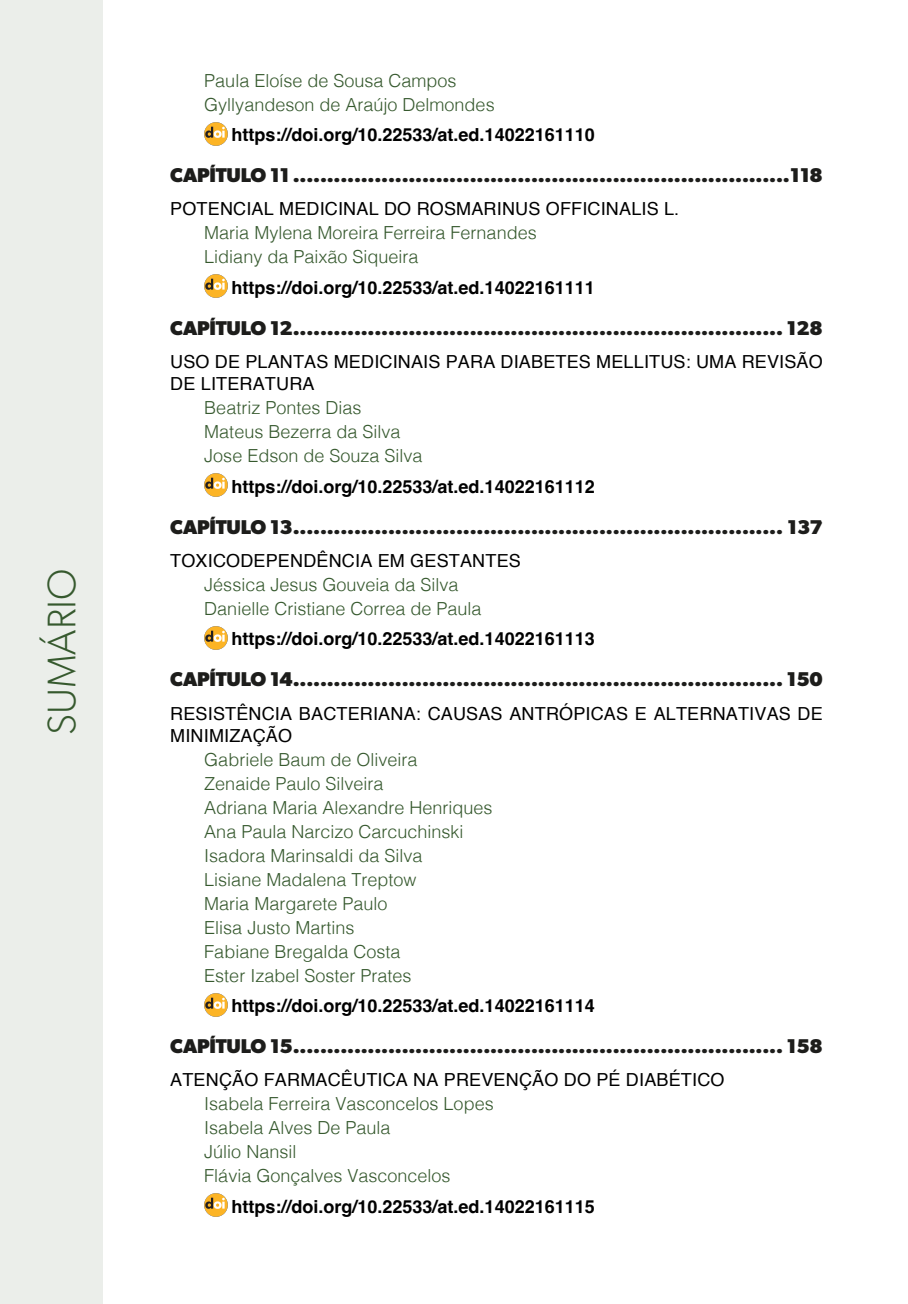
<style>
.page{position:relative;width:908px;height:1304px;background:#fff}
.page>*{position:absolute;margin:0;border:0;box-sizing:border-box;transform-origin:0 0}
.t1{font:300 40px "Gibson";color:#36592e}
.t2{font:700 20px "Gibson";letter-spacing:-.01em;color:#1d1d1b}
.t3{font:300 18px/24px "Helvetica";color:#36592e}
.t4{font:700 18px "Helvetica";color:#000}
.t5{font:18px/22px "Helvetica";letter-spacing:.01em;color:#000}
</style>
<div class="page">
<div style="left:0;top:0;width:103px;height:1304px;background:#ebeeea"></div>
<img style="left:204px;top:122px;width:23px;height:23px">
<img style="left:204px;top:275px;width:23px;height:23px">
<img style="left:204px;top:474px;width:23px;height:23px">
<img style="left:204px;top:626px;width:23px;height:23px">
<img style="left:204px;top:993px;width:23px;height:23px">
<img style="left:204px;top:1194px;width:23px;height:23px">
<h1 class="t1" style="left:37px;top:735px;width:167px;rotate:-90deg">SUMÁRIO</h1>
<p class="t3" style="left:204px;top:67px;width:292px">Paula Eloíse de Sousa Campos<br>Gyllyandeson de Araújo Delmondes</p>
<p class="t4" style="left:231px;top:124px;width:365px">https://doi.org/10.22533/at.ed.14022161110</p>
<p class="t2" style="left:170px;top:163px;width:653px">CAPÍTULO 11 .........................................................................118</p>
<p class="t5" style="left:170px;top:199px;width:510px">POTENCIAL MEDICINAL DO ROSMARINUS OFFICINALIS L.</p>
<p class="t3" style="left:204px;top:220px;width:334px">Maria Mylena Moreira Ferreira Fernandes<br>Lidiany da Paixão Siqueira</p>
<p class="t4" style="left:231px;top:276px;width:365px">https://doi.org/10.22533/at.ed.14022161111</p>
<p class="t2" style="left:170px;top:316px;width:653px">CAPÍTULO 12........................................................................ 128</p>
<p class="t5" style="left:170px;top:351px;width:653px">USO DE PLANTAS MEDICINAIS PARA DIABETES MELLITUS: UMA REVISÃO<br>DE LITERATURA</p>
<p class="t3" style="left:204px;top:394px;width:220px">Beatriz Pontes Dias<br>Mateus Bezerra da Silva<br>Jose Edson de Souza Silva</p>
<p class="t4" style="left:231px;top:475px;width:365px">https://doi.org/10.22533/at.ed.14022161112</p>
<p class="t2" style="left:170px;top:515px;width:653px">CAPÍTULO 13........................................................................ 137</p>
<p class="t5" style="left:170px;top:550px;width:352px">TOXICODEPENDÊNCIA EM GESTANTES</p>
<p class="t3" style="left:204px;top:571px;width:279px">Jéssica Jesus Gouveia da Silva<br>Danielle Cristiane Correa de Paula</p>
<p class="t4" style="left:231px;top:628px;width:365px">https://doi.org/10.22533/at.ed.14022161113</p>
<p class="t2" style="left:170px;top:667px;width:653px">CAPÍTULO 14........................................................................ 150</p>
<p class="t5" style="left:170px;top:703px;width:653px">RESISTÊNCIA BACTERIANA: CAUSAS ANTRÓPICAS E ALTERNATIVAS DE<br>MINIMIZAÇÃO</p>
<p class="t3" style="left:204px;top:746px;width:290px">Gabriele Baum de Oliveira<br>Zenaide Paulo Silveira<br>Adriana Maria Alexandre Henriques<br>Ana Paula Narcizo Carcuchinski<br>Isadora Marinsaldi da Silva<br>Lisiane Madalena Treptow<br>Maria Margarete Paulo<br>Elisa Justo Martins<br>Fabiane Bregalda Costa<br>Ester Izabel Soster Prates</p>
<p class="t4" style="left:231px;top:995px;width:365px">https://doi.org/10.22533/at.ed.14022161114</p>
<p class="t2" style="left:170px;top:1034px;width:653px">CAPÍTULO 15........................................................................ 158</p>
<p class="t5" style="left:170px;top:1070px;width:555px">ATENÇÃO FARMACÊUTICA NA PREVENÇÃO DO PÉ DIABÉTICO</p>
<p class="t3" style="left:204px;top:1091px;width:291px">Isabela Ferreira Vasconcelos Lopes<br>Isabela Alves De Paula<br>Júlio Nansil<br>Flávia Gonçalves Vasconcelos</p>
<p class="t4" style="left:231px;top:1195px;width:365px">https://doi.org/10.22533/at.ed.14022161115</p>
</div>
